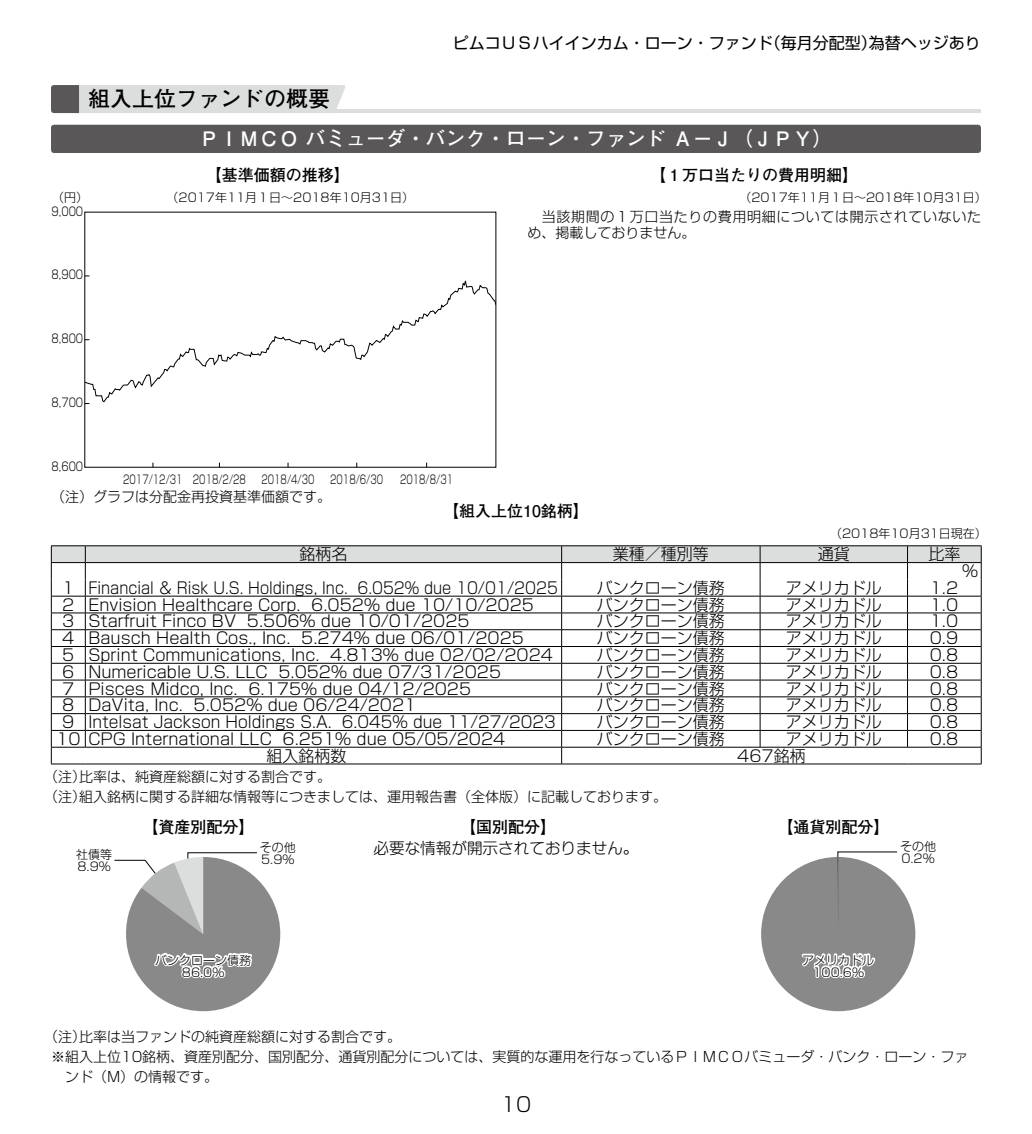
<style>
.page{position:relative;width:1032px;height:1134px;background:#fff}
.page>*{position:absolute;margin:0;border:0;box-sizing:border-box;transform-origin:0 0}
.t1{font:700 22px "Futo Go B101 Pr 6";color:#000}
.t2{font:700 20px "Futo Go B101 Pro";color:#fff}
.t3{font:300 20px "Shin Go Pr 6";color:#000}
.t4{font:300 16px "Shin Go Pr 6";color:#000}
.t5{font:700 16px "Futo Go B101 Pr 6";color:#000}
.t6{font:16px "Shin Go Pro";color:#000}
.t7{font:300 15.6px "Shin M Go Pr 6";color:#000}
.t8{font:300 14px/20px "Shin Go Pr 6";color:#000}
.t9{font:300 14px/15.4px "Shin Go Pr 6";letter-spacing:.045em;color:#000}
.t10{font:300 12px/12px "Shin Go Pr 6";color:#000}
.t11{font:300 12px "Shin Go Pr 6";color:#000;scale:.7 1}
.t12{font:300 12px "Shin Go Pr 6";color:#000;scale:.8 1}
.s1{font-family:"UD Shin Go Pr 6"}
</style>
<div class="page">
<hr style="left:65px;top:109px;width:916px;height:4px;background:#dcdddd">
<svg style="left:51px;top:85px;width:294px;height:28px;background:#d0d0d0"></svg>
<div style="left:51px;top:125px;width:930px;height:28px;background:#595757;border-radius:3px"></div>
<svg style="left:85px;top:276px;width:411px;height:127px"></svg>
<hr style="left:908px;top:545px;width:73px;height:1px;background:#000">
<hr style="left:51px;top:545px;width:34px;height:1px;background:#000">
<hr style="left:85px;top:545px;width:477px;height:1px;background:#000">
<hr style="left:562px;top:545px;width:198px;height:1px;background:#000">
<hr style="left:760px;top:545px;width:148px;height:1px;background:#000">
<svg style="left:51px;top:546px;width:931px;height:218px"></svg>
<hr style="left:760px;top:747px;width:148px;height:1px;background:#000">
<hr style="left:51px;top:764px;width:34px;height:1px;background:#000">
<hr style="left:85px;top:764px;width:477px;height:1px;background:#000">
<hr style="left:562px;top:764px;width:198px;height:1px;background:#000">
<hr style="left:760px;top:764px;width:147px;height:1px;background:#000">
<hr style="left:907px;top:764px;width:74px;height:1px;background:#000">
<svg style="left:114px;top:852px;width:167px;height:159px"></svg>
<div style="left:761px;top:857px;width:154px;height:154px;background:#898989;border-radius:77px"></div>
<svg style="left:801px;top:953px;width:75px;height:26px"></svg>
<svg style="left:837px;top:851px;width:79px;height:83px"></svg>
<p class="t6" style="left:453px;top:30px;width:529px">ピムコＵＳハイインカム・ローン・ファンド（毎月分配型）為替ヘッジあり</p>
<h1 class="t1" style="left:88px;top:81px;width:244px">組入上位ファンドの概要</h1>
<p class="t2" style="left:199px;top:123px;width:635px">ＰＩＭＣＯ バミューダ・バンク・ローン・ファンド Ａ－Ｊ（ＪＰＹ）</p>
<p class="t5" style="left:206px;top:162px;width:145px">【基準価額の推移】</p>
<p class="t5" style="left:650px;top:162px;width:209px">【１万口当たりの費用明細】</p>
<p class="t10" style="left:739px;top:191px;width:249px">（2017年11月１日～2018年10月31日）</p>
<p class="t9" style="left:527px;top:208px;width:455px">　当該期間の１万口当たりの費用明細については開示されていないため、掲載しておりません。</p>
<p class="t10" style="left:52px;top:190px;width:37px">（円）</p>
<p class="t10" style="left:167px;top:190px;width:249px">（2017年11月１日～2018年10月31日）</p>
<p class="t12" style="left:52px;top:201px;width:41px">9,000</p>
<p class="t12" style="left:52px;top:265px;width:41px">8,900</p>
<p class="t12" style="left:52px;top:329px;width:41px">8,800</p>
<p class="t12" style="left:52px;top:392px;width:41px">8,700</p>
<p class="t12" style="left:52px;top:456px;width:41px">8,600</p>
<p class="t11" style="left:123px;top:469px;width:177px">2017/12/31 2018/2/28</p>
<p class="t11" style="left:261px;top:469px;width:77px">2018/4/30</p>
<p class="t11" style="left:330px;top:469px;width:77px">2018/6/30</p>
<p class="t11" style="left:400px;top:469px;width:77px">2018/8/31</p>
<p class="t8" style="left:51px;top:485px;width:282px">（注）グラフは分配金再投資基準価額です。</p>
<p class="t5" style="left:443px;top:499px;width:147px">【組入上位10銘柄】</p>
<p class="t10" style="left:830px;top:527px;width:158px">（2018年10月31日現在）</p>
<p class="t4" style="left:299px;top:541px;width:49px">銘柄名</p>
<p class="t4" style="left:613px;top:541px;width:97px">業種／種別等</p>
<p class="t4" style="left:818px;top:541px;width:33px">通貨</p>
<p class="t4" style="left:928px;top:541px;width:33px">比率</p>
<p class="t4" style="left:962px;top:558px;width:17px">％</p>
<p class="t4" style="left:62px;top:574px;width:497px">1 Financial <span class="s1">&amp;</span> Risk U.S. Holdings, Inc. 6.052% due 10/01/2025</p>
<p class="t4" style="left:597px;top:574px;width:129px">バンクローン債務</p>
<p class="t4" style="left:786px;top:574px;width:97px">アメリカドル</p>
<p class="t4" style="left:930px;top:574px;width:30px">1.2</p>
<p class="t4" style="left:62px;top:591px;width:473px">2 Envision Healthcare Corp. 6.052% due 10/10/2025</p>
<p class="t4" style="left:597px;top:591px;width:129px">バンクローン債務</p>
<p class="t4" style="left:786px;top:591px;width:97px">アメリカドル</p>
<p class="t4" style="left:930px;top:591px;width:30px">1.0</p>
<p class="t4" style="left:62px;top:608px;width:409px">3 Starfruit Finco BV 5.506% due 10/01/2025</p>
<p class="t4" style="left:597px;top:608px;width:129px">バンクローン債務</p>
<p class="t4" style="left:786px;top:608px;width:97px">アメリカドル</p>
<p class="t4" style="left:930px;top:608px;width:30px">1.0</p>
<p class="t4" style="left:62px;top:625px;width:463px">4 Bausch Health Cos., Inc. 5.274% due 06/01/2025</p>
<p class="t4" style="left:597px;top:625px;width:129px">バンクローン債務</p>
<p class="t4" style="left:786px;top:625px;width:97px">アメリカドル</p>
<p class="t4" style="left:930px;top:625px;width:30px">0.9</p>
<p class="t4" style="left:62px;top:642px;width:492px">5 Sprint Communications, Inc. 4.813% due 02/02/2024</p>
<p class="t4" style="left:597px;top:642px;width:129px">バンクローン債務</p>
<p class="t4" style="left:786px;top:642px;width:97px">アメリカドル</p>
<p class="t4" style="left:930px;top:642px;width:30px">0.8</p>
<p class="t4" style="left:62px;top:658px;width:440px">6 Numericable U.S. LLC 5.052% due 07/31/2025</p>
<p class="t4" style="left:597px;top:658px;width:129px">バンクローン債務</p>
<p class="t4" style="left:786px;top:658px;width:97px">アメリカドル</p>
<p class="t4" style="left:930px;top:658px;width:30px">0.8</p>
<p class="t4" style="left:62px;top:675px;width:410px">7 Pisces Midco, Inc. 6.175% due 04/12/2025</p>
<p class="t4" style="left:597px;top:675px;width:129px">バンクローン債務</p>
<p class="t4" style="left:786px;top:675px;width:97px">アメリカドル</p>
<p class="t4" style="left:930px;top:675px;width:30px">0.8</p>
<p class="t4" style="left:62px;top:692px;width:356px">8 DaVita, Inc. 5.052% due 06/24/2021</p>
<p class="t4" style="left:597px;top:692px;width:129px">バンクローン債務</p>
<p class="t4" style="left:786px;top:692px;width:97px">アメリカドル</p>
<p class="t4" style="left:930px;top:692px;width:30px">0.8</p>
<p class="t4" style="left:62px;top:709px;width:495px">9 Intelsat Jackson Holdings S.A. 6.045% due 11/27/2023</p>
<p class="t4" style="left:597px;top:709px;width:129px">バンクローン債務</p>
<p class="t4" style="left:786px;top:709px;width:97px">アメリカドル</p>
<p class="t4" style="left:930px;top:709px;width:30px">0.8</p>
<p class="t4" style="left:56px;top:726px;width:451px">10 CPG International LLC 6.251% due 05/05/2024</p>
<p class="t4" style="left:597px;top:726px;width:129px">バンクローン債務</p>
<p class="t4" style="left:786px;top:726px;width:97px">アメリカドル</p>
<p class="t4" style="left:930px;top:726px;width:30px">0.8</p>
<p class="t4" style="left:266px;top:742px;width:81px">組入銘柄数</p>
<p class="t4" style="left:737px;top:742px;width:70px">467銘柄</p>
<p class="t8" style="left:51px;top:766px;width:618px">（注）比率は、純資産総額に対する割合です。<br>（注）組入銘柄に関する詳細な情報等につきましては、運用報告書（全体版）に記載しております。</p>
<p class="t5" style="left:142px;top:814px;width:114px">【資産別配分】</p>
<p class="t5" style="left:460px;top:814px;width:97px">【国別配分】</p>
<p class="t5" style="left:777px;top:814px;width:113px">【通貨別配分】</p>
<p class="t10" style="left:76px;top:847px;width:37px">社債等<br>8.9%</p>
<p class="t10" style="left:260px;top:840px;width:37px">その他<br>5.9%</p>
<p class="t7" style="left:373px;top:836px;width:267px">必要な情報が開示されておりません。</p>
<p class="t10" style="left:900px;top:839px;width:37px">その他<br>0.2%</p>
<p class="t10" style="left:155px;top:953px;width:97px;text-align:center">バンクローン債務<br>86.0%</p>
<p class="t10" style="left:802px;top:953px;width:73px;text-align:center">アメリカドル<br>100.6%</p>
<p class="t8" style="left:51px;top:1026px;width:351px">（注）比率は当ファンドの純資産総額に対する割合です。</p>
<p class="t8" style="left:51px;top:1046px;width:919px">※組入上位10銘柄、資産別配分、国別配分、通貨別配分については、実質的な運用を行なっているＰＩＭＣＯバミューダ・バンク・ローン・ファ</p>
<p class="t8" style="left:65px;top:1066px;width:155px">ンド（M）の情報です。</p>
<p class="t3" style="left:501px;top:1088px;width:32px">10</p>
</div>
